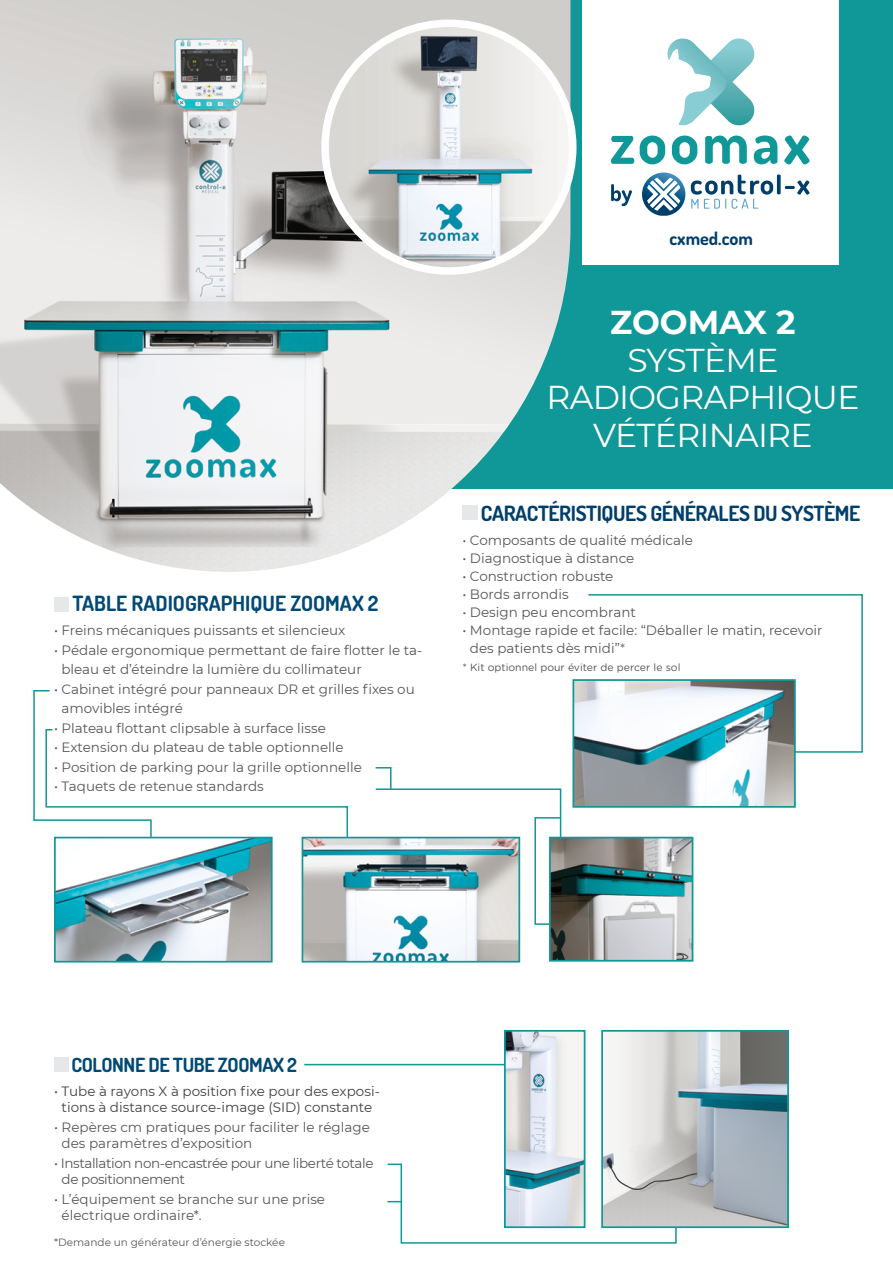
<style>
.page{position:relative;width:893px;height:1263px;background:#fff}
.page>*{position:absolute;margin:0;border:0;box-sizing:border-box;transform-origin:0 0}
.t1{font:33px/37.5px "Montserrat";letter-spacing:-.02em;color:#fff;text-align:center}
.t2{font:700 33px "Montserrat";color:#fff}
.t3{font:700 21px "Dosis";letter-spacing:-.02em;color:#003e6b}
.t4{font:700 21px "Dosis";color:#004975}
.t5{font:700 19.5px "Dosis";letter-spacing:-.02em;color:#004975}
.t6{font:700 18px "Dosis";color:#003e6b}
.t7{font:13.5px/19.5px "Montserrat";color:#565659}
.t8{font:13.5px/16.5px "Montserrat";color:#414042;text-align:center}
.t9{font:13.5px/16.5px "Montserrat";letter-spacing:-.03em;color:#565659}
.t10{font:10.5px "Gotham Rounded";color:#565659}
.t11{font:10.5px "Montserrat";color:#565659}
.s1{font-family:"Gotham Rounded"}
</style>
<div class="page">
<div style="left:85px;top:0;width:808px;height:488px;background:#109797"></div>
<img style="left:0;top:0;width:570px;height:572px">
<div style="left:582px;top:0;width:257px;height:264px;background:#fff"></div>
<svg style="left:611px;top:184px;width:21px;height:22px"></svg>
<svg style="left:642px;top:172px;width:43px;height:44px"></svg>
<svg style="left:691px;top:174px;width:119px;height:35px"></svg>
<svg style="left:611px;top:136px;width:23px;height:28px"></svg>
<svg style="left:640px;top:136px;width:25px;height:28px"></svg>
<svg style="left:672px;top:136px;width:25px;height:28px"></svg>
<svg style="left:705px;top:136px;width:42px;height:28px"></svg>
<svg style="left:754px;top:136px;width:23px;height:28px"></svg>
<svg style="left:784px;top:136px;width:26px;height:28px"></svg>
<svg style="left:667px;top:38px;width:88px;height:88px"></svg>
<svg style="left:588px;top:594px;width:275px;height:159px"></svg>
<img style="left:575px;top:682px;width:218px;height:123px">
<div style="left:572px;top:679px;width:224px;height:129px;border:2px solid #109797"></div>
<div style="left:54px;top:597px;width:14px;height:14px;background:#e6e7e8"></div>
<svg style="left:33px;top:690px;width:17px;height:131px"></svg>
<img style="left:57px;top:878px;width:213px;height:81px">
<div style="left:54px;top:837px;width:219px;height:125px;border:2px solid #109797"></div>
<div style="left:54px;top:1057px;width:14px;height:15px;background:#e6e7e8"></div>
<hr style="left:304px;top:1064px;width:213px;height:1px;background:#109797">
<img style="left:604px;top:1033px;width:182px;height:192px">
<div style="left:601px;top:1030px;width:188px;height:198px;border:2px solid #109797"></div>
<img style="left:507px;top:1033px;width:75px;height:130px">
<div style="left:504px;top:1030px;width:81px;height:198px;border:2px solid #109797"></div>
<svg style="left:387px;top:1163px;width:290px;height:81px"></svg>
<svg style="left:45px;top:728px;width:304px;height:150px"></svg>
<img style="left:305px;top:840px;width:212px;height:119px">
<div style="left:302px;top:837px;width:218px;height:125px;border:2px solid #109797"></div>
<img style="left:325px;top:23px;width:248px;height:248px;border-radius:124px">
<div style="left:321px;top:20px;width:255px;height:255px;border:8px solid #fff;border-radius:50%"></div>
<svg style="left:374px;top:766px;width:254px;height:160px"></svg>
<img style="left:552px;top:840px;width:138px;height:119px">
<div style="left:549px;top:837px;width:144px;height:125px;border:2px solid #109797"></div>
<h2 class="t4" style="left:72px;top:589px;width:308px">TABLE RADIOGRAPHIQUE ZOOMAX 2</h2>
<p class="t7" style="left:54px;top:620px;width:293px">• Freins mécaniques puissants et silencieux</p>
<p class="t7" style="left:62px;top:640px;width:362px;text-indent:-8px">• Pédale ergonomique permettant de faire flotter le ta&shy;bleau et d’éteindre la lumière du collimateur</p>
<p class="t7" style="left:62px;top:679px;width:355px;text-indent:-8px">• Cabinet intégré pour panneaux DR et grilles fixes ou amovibles intégré</p>
<p class="t7" style="left:54px;top:718px;width:273px">• Plateau flottant clipsable à surface lisse</p>
<p class="t7" style="left:54px;top:737px;width:291px">• Extension du plateau de table optionnelle</p>
<p class="t7" style="left:54px;top:757px;width:309px">• Position de parking pour la grille optionnelle</p>
<p class="t7" style="left:54px;top:776px;width:211px">• Taquets de retenue standards</p>
<h3 class="t6" style="left:669px;top:226px;width:85px">cxmed.com</h3>
<h1 class="t2" style="left:610px;top:299px;width:187px">ZOOMAX 2</h1>
<h1 class="t1" style="left:546px;top:340px;width:314px">SYSTÈME<br>RADIOGRAPHIQUE<br>VÉTÉRINAIRE</h1>
<h2 class="t3" style="left:481px;top:499px;width:381px">CARACTÉRISTIQUES GÉNÉRALES DU SYSTÈME</h2>
<p class="t7" style="left:462px;top:530px;width:232px">• Composants de qualité médicale</p>
<p class="t7" style="left:462px;top:548px;width:173px">• Diagnostique à distance</p>
<p class="t7" style="left:462px;top:566px;width:152px">• Construction robuste</p>
<p class="t7" style="left:462px;top:584px;width:108px">• Bords arrondis</p>
<p class="t7" style="left:462px;top:602px;width:175px">• Design peu encombrant</p>
<p class="t7" style="left:470px;top:621px;width:354px;line-height:18px;text-indent:-8px">• Montage rapide et facile: “Déballer le matin, recevoir des patients dès midi”<span class="s1">*</span></p>
<p class="t10" style="left:462px;top:660px;width:220px">* Kit optionnel pour éviter de percer le sol</p>
<h3 class="t5" style="left:71px;top:1051px;width:227px">COLONNE DE TUBE ZOOMAX 2</h3>
<p class="t8" style="left:54px;top:1082px;width:327px">• Tube à rayons X à position fixe pour des exposi&shy;tions à distance source-image (SID) constante</p>
<p class="t7" style="left:62px;top:1118px;width:310px;line-height:16.5px;text-indent:-8px">• Repères cm pratiques pour faciliter le réglage des paramètres d’exposition</p>
<p class="t9" style="left:62px;top:1154px;width:313px;text-indent:-8px">• Installation non-encastrée pour une liberté totale de positionnement</p>
<p class="t7" style="left:62px;top:1190px;width:265px;line-height:16.5px;text-indent:-8px">• L’équipement se branche sur une prise électrique ordinaire*.</p>
<p class="t11" style="left:54px;top:1235px;width:232px">*Demande un générateur d’énergie stockée</p>
</div>
